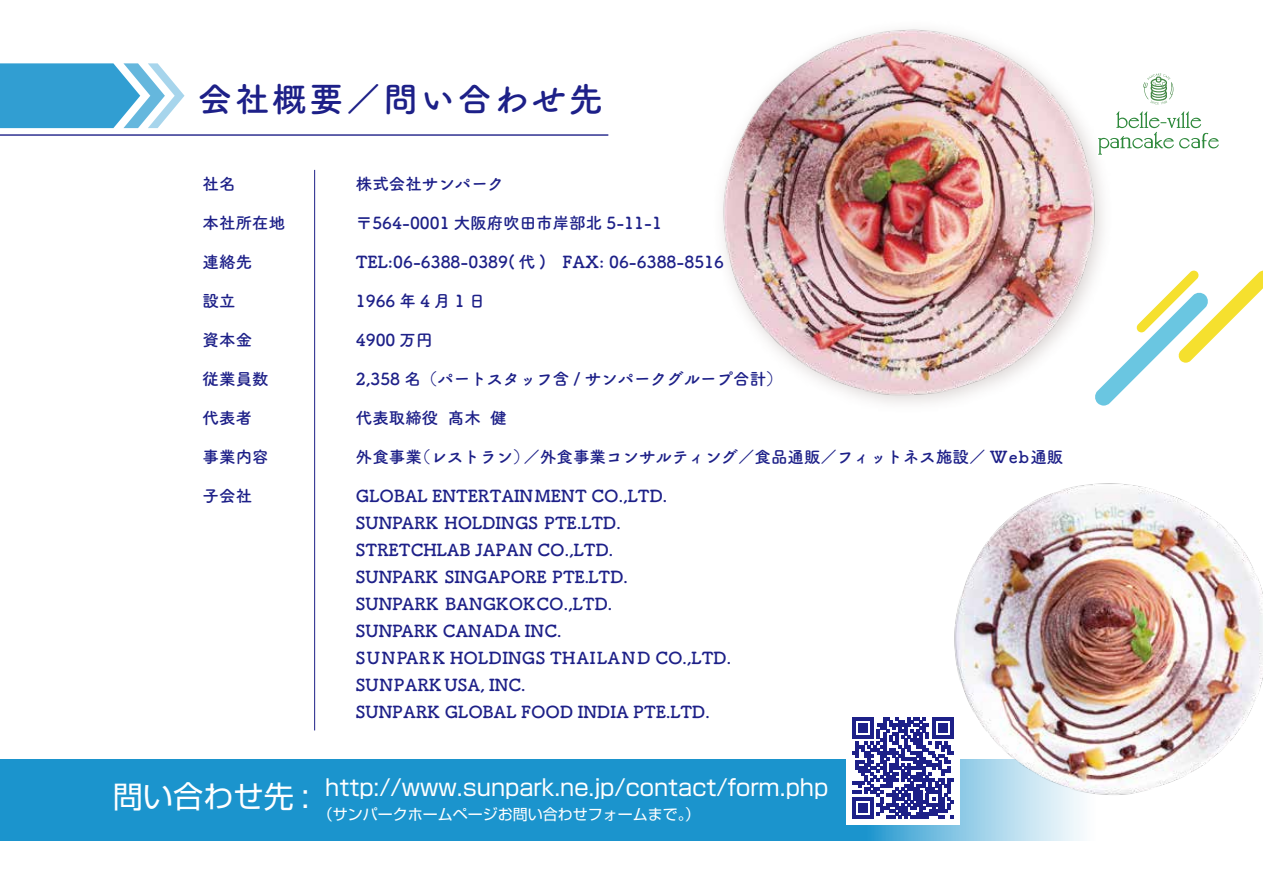
<style>
.page{position:relative;width:1263px;height:893px;background:#fff}
.page>*{position:absolute;margin:0;border:0;box-sizing:border-box;transform-origin:0 0}
.t1{font:34.5px "Tsuku B Rd Gothic Std B";letter-spacing:.075em;color:#1d2088}
.t2{font:22.5px "Shin Go Pro";color:#fff}
.t3{font:16.5px/27px "Tsuku B Rd Gothic Std B";color:#1d2088}
.t4{font:16.5px "Tsuku B Rd Gothic Std B";letter-spacing:.25em;color:#1d2088}
.t5{font:15px "Shin Go Pro";color:#fff}
.s1{font-size:30.15px}
</style>
<div class="page">
<hr style="left:0;top:134px;width:608px;height:2px;background:#1d2088">
<img style="left:722px;top:29px;width:381px;height:374px">
<svg style="left:0;top:63px;width:185px;height:65px"></svg>
<hr style="left:314px;top:170px;width:1px;height:560px;background:#1d2088">
<svg style="left:0;top:759px;width:1083px;height:82px;background:#2699cf"></svg>
<svg style="left:1143px;top:73px;width:30px;height:31px"></svg>
<svg style="left:1097px;top:110px;width:122px;height:46px"></svg>
<svg style="left:1094px;top:270px;width:169px;height:136px"></svg>
<div style="left:846px;top:711px;width:113px;height:113px;background:#fff"></div>
<svg style="left:852px;top:717px;width:101px;height:101px"></svg>
<img style="left:949px;top:483px;width:314px;height:319px">
<h1 class="t1" style="left:198px;top:72px;width:407px">会社概要／問い合わせ先</h1>
<p class="t3" style="left:203px;top:169px;width:34px">社名</p>
<p class="t3" style="left:203px;top:208px;width:84px">本社所在地</p>
<p class="t3" style="left:203px;top:247px;width:51px">連絡先</p>
<p class="t3" style="left:203px;top:286px;width:34px">設立</p>
<p class="t3" style="left:203px;top:325px;width:51px">資本金</p>
<p class="t3" style="left:203px;top:364px;width:67px">従業員数</p>
<p class="t3" style="left:203px;top:403px;width:51px">代表者</p>
<p class="t3" style="left:203px;top:442px;width:67px">事業内容</p>
<p class="t3" style="left:203px;top:481px;width:51px">子会社</p>
<p class="t3" style="left:356px;top:169px;width:150px">株式会社サンパーク</p>
<p class="t3" style="left:356px;top:208px;width:308px">〒564-0001 大阪府吹田市岸部北 5-11-1</p>
<p class="t3" style="left:356px;top:247px;width:370px">TEL:06-6388-0389( 代 )　FAX: 06-6388-8516</p>
<p class="t4" style="left:356px;top:288px;width:131px">1966年4月1日</p>
<p class="t3" style="left:356px;top:325px;width:78px">4900 万円</p>
<p class="t3" style="left:356px;top:364px;width:428px">2,358 名（パートスタッフ含 / サンパークグループ合計）</p>
<p class="t3" style="left:356px;top:403px;width:152px">代表取締役 髙木 健</p>
<p class="t3" style="left:356px;top:442px;width:709px">外食事業（レストラン）／外食事業コンサルティング／食品通販／フィットネス施設／ Web通販</p>
<p class="t3" style="left:356px;top:481px;width:377px">GLOBAL ENTERTAINMENT CO.,LTD.<br>SUNPARK HOLDINGS PTE.LTD.<br>STRETCHLAB JAPAN CO.,LTD.<br>SUNPARK SINGAPORE PTE.LTD.<br>SUNPARK BANGKOK CO.,LTD.<br>SUNPARK CANADA INC.<br>SUNPARK HOLDINGS THAILAND CO.,LTD.<br>SUNPARK USA, INC.<br>SUNPARK GLOBAL FOOD INDIA PTE.LTD.</p>
<h2 class="t2" style="left:113px;top:769px;width:717px"><span class="s1">問い合わせ先 :</span> http://www.sunpark.ne.jp/contact/form.php</h2>
<p class="t5" style="left:318px;top:802px;width:384px">（サンパークホームページお問い合わせフォームまで。）</p>
</div>
